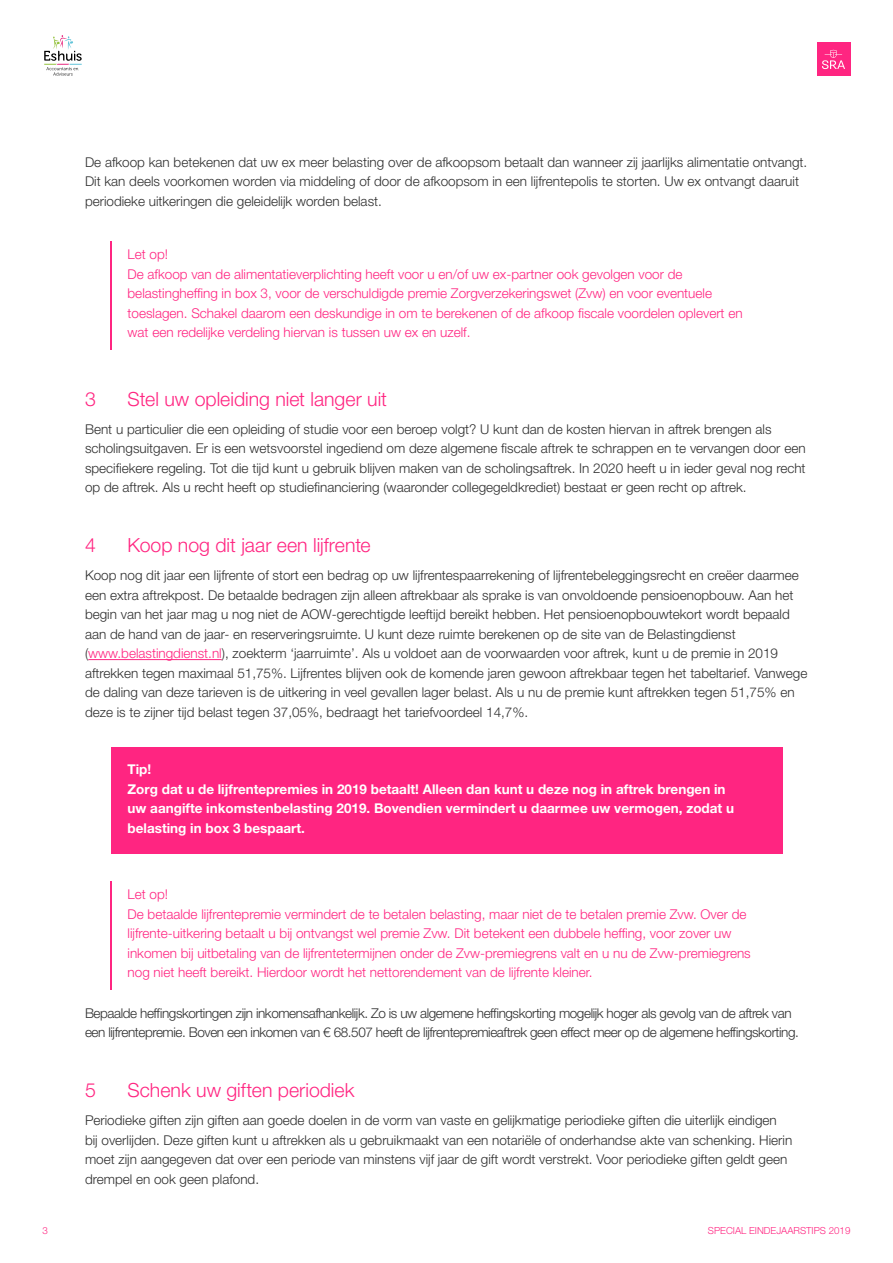
<style>
.page{position:relative;width:893px;height:1263px;background:#fff}
.page>*{position:absolute;margin:0;border:0;box-sizing:border-box;transform-origin:0 0}
.t1{font:300 19.5px "Helvetica Neue LT Std";color:#ff2581}
.t2{font:300 13.5px/19.5px "Helvetica Neue LT Std";color:#2f2f2f}
.t3{font:300 13.5px/19.5px "Helvetica Neue LT Std";color:#ff2581}
.t4{font:300 13.5px/19.5px "Helvetica Neue LT Std";letter-spacing:-.03em;color:#2f2f2f}
.t5{font:700 13.5px/19.5px "Helvetica Neue LT Std";color:#fff}
.t6{font:300 9.75px "Helvetica Neue LT Std";color:#ff2581}
.s1{color:#ff2581}
</style>
<div class="page">
<div style="left:817px;top:43px;width:33px;height:33px;background:#ff2581"></div>
<svg style="left:822px;top:50px;width:23px;height:19px"></svg>
<svg style="left:44px;top:35px;width:38px;height:41px"></svg>
<hr style="left:111px;top:241px;width:1px;height:109px;background:#ff2581">
<hr style="left:88px;top:659px;width:134px;height:1px;background:#ff2581">
<div style="left:111px;top:748px;width:671px;height:106px;background:#ff2581"></div>
<hr style="left:111px;top:881px;width:1px;height:108px;background:#ff2581">
<p class="t2" style="left:85px;top:152px;width:724px">De afkoop kan betekenen dat uw ex meer belasting over de afkoopsom betaalt dan wanneer zij jaarlijks alimentatie ontvangt.<br>Dit kan deels voorkomen worden via middeling of door de afkoopsom in een lijfrentepolis te storten. Uw ex ontvangt daaruit periodieke uitkeringen die geleidelijk worden belast.</p>
<p class="t3" style="left:128px;top:245px;width:616px">Let op!<br>De afkoop van de alimentatieverplichting heeft voor u en/of uw ex-partner ook gevolgen voor de belastingheffing in box 3, voor de verschuldigde premie Zorgverzekeringswet (Zvw) en voor eventuele toeslagen. Schakel daarom een deskundige in om te berekenen of de afkoop fiscale voordelen oplevert en wat een redelijke verdeling hiervan is tussen uw ex en uzelf.</p>
<h1 class="t1" style="left:85px;top:387px;width:12px">3</h1>
<h1 class="t1" style="left:128px;top:387px;width:261px">Stel uw opleiding niet langer uit</h1>
<p class="t2" style="left:85px;top:419px;width:722px">Bent u particulier die een opleiding of studie voor een beroep volgt? U kunt dan de kosten hiervan in aftrek brengen als scholingsuitgaven. Er is een wetsvoorstel ingediend om deze algemene fiscale aftrek te schrappen en te vervangen door een specifiekere regeling. Tot die tijd kunt u gebruik blijven maken van de scholingsaftrek. In 2020 heeft u in ieder geval nog recht op de aftrek. Als u recht heeft op studiefinanciering (waaronder collegegeldkrediet) bestaat er geen recht op aftrek.</p>
<h1 class="t1" style="left:85px;top:533px;width:12px">4</h1>
<h1 class="t1" style="left:128px;top:533px;width:245px">Koop nog dit jaar een lijfrente</h1>
<p class="t2" style="left:85px;top:565px;width:724px">Koop nog dit jaar een lijfrente of stort een bedrag op uw lijfrentespaarrekening of lijfrentebeleggingsrecht en creëer daarmee een extra aftrekpost. De betaalde bedragen zijn alleen aftrekbaar als sprake is van onvoldoende pensioenopbouw. Aan het begin van het jaar mag u nog niet de AOW-gerechtigde leeftijd bereikt hebben. Het pensioenopbouwtekort wordt bepaald aan de hand van de jaar- en reserveringsruimte. U kunt deze ruimte berekenen op de site van de Belastingdienst (<span class="s1">www.belastingdienst.nl</span>), zoekterm ‘jaarruimte’. Als u voldoet aan de voorwaarden voor aftrek, kunt u de premie in 2019 aftrekken tegen maximaal 51,75%. Lijfrentes blijven ook de komende jaren gewoon aftrekbaar tegen het tabeltarief. Vanwege de daling van deze tarieven is de uitkering in veel gevallen lager belast. Als u nu de premie kunt aftrekken tegen 51,75% en deze is te zijner tijd belast tegen 37,05%, bedraagt het tariefvoordeel 14,7%.</p>
<p class="t5" style="left:128px;top:759px;width:608px">Tip!<br>Zorg dat u de lijfrentepremies in 2019 betaalt! Alleen dan kunt u deze nog in aftrek brengen in uw aangifte inkomstenbelasting 2019. Bovendien vermindert u daarmee uw vermogen, zodat u belasting in box 3 bespaart.</p>
<p class="t3" style="left:128px;top:884px;width:625px">Let op!<br>De betaalde lijfrentepremie vermindert de te betalen belasting, maar niet de te betalen premie Zvw. Over de lijfrente-uitkering betaalt u bij ontvangst wel premie Zvw. Dit betekent een dubbele heffing, voor zover uw inkomen bij uitbetaling van de lijfrentetermijnen onder de Zvw-premiegrens valt en u nu de Zvw-premiegrens nog niet heeft bereikt. Hierdoor wordt het nettorendement van de lijfrente kleiner.</p>
<p class="t4" style="left:85px;top:1003px;width:715px">Bepaalde heffingskortingen zijn inkomensafhankelijk. Zo is uw algemene heffingskorting mogelijk hoger als gevolg van de aftrek van een lijfrentepremie. Boven een inkomen van € 68.507 heeft de lijfrentepremieaftrek geen effect meer op de algemene heffingskorting.</p>
<h1 class="t1" style="left:85px;top:1078px;width:12px">5</h1>
<h1 class="t1" style="left:128px;top:1078px;width:228px">Schenk uw giften periodiek</h1>
<p class="t2" style="left:85px;top:1110px;width:709px">Periodieke giften zijn giften aan goede doelen in de vorm van vaste en gelijkmatige periodieke giften die uiterlijk eindigen bij overlijden. Deze giften kunt u aftrekken als u gebruikmaakt van een notariële of onderhandse akte van schenking. Hierin moet zijn aangegeven dat over een periode van minstens vijf jaar de gift wordt verstrekt. Voor periodieke giften geldt geen drempel en ook geen plafond.</p>
<p class="t6" style="left:43px;top:1224px;width:7px">3</p>
<p class="t6" style="left:708px;top:1224px;width:144px">SPECIAL EINDEJAARSTIPS 2019</p>
</div>
